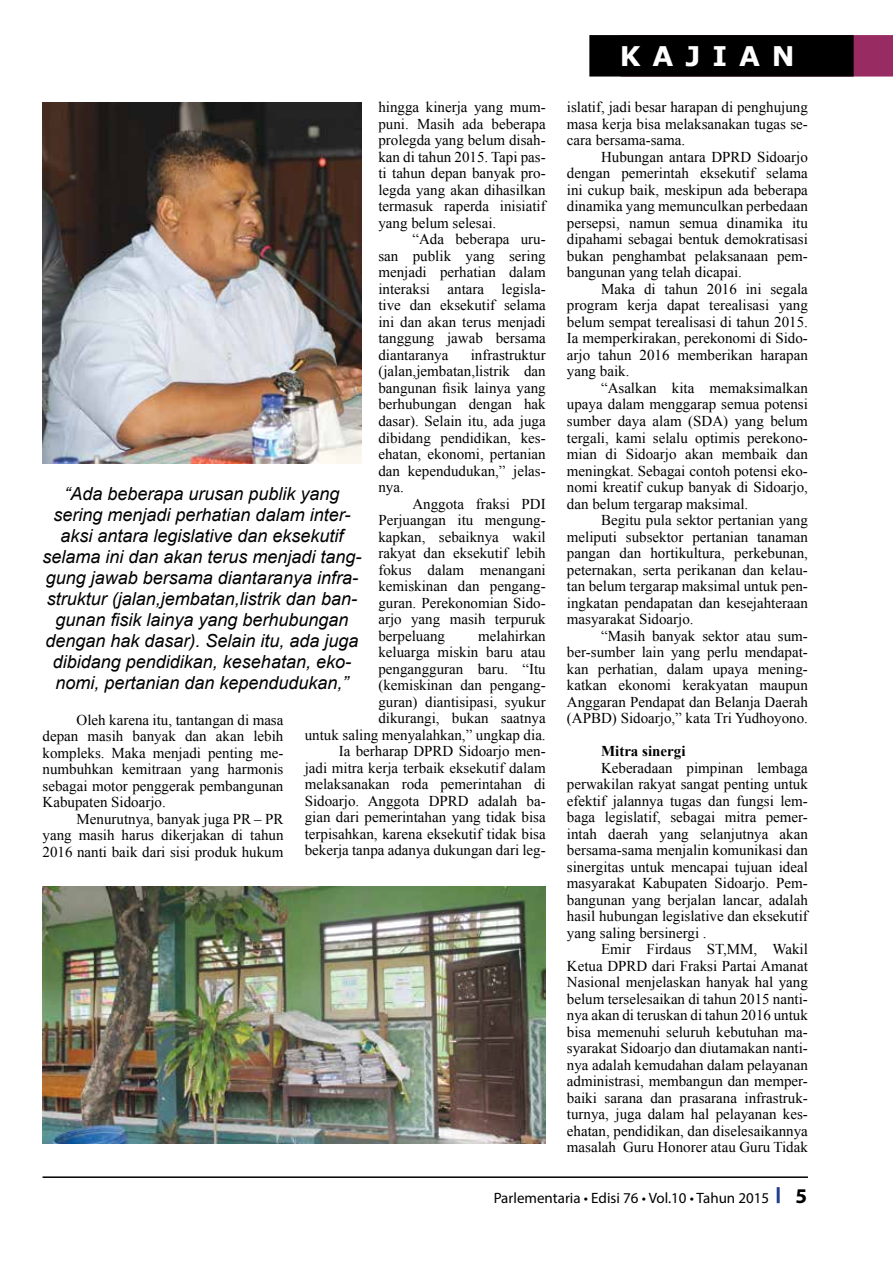
<style>
.page{position:relative;width:893px;height:1263px;background:#fff}
.page>*{position:absolute;margin:0;border:0;box-sizing:border-box;transform-origin:0 0}
.t1{font:700 27px "Verdana";color:#fff}
.t2{font:700 21px "Myriad Pro";color:#000}
.t3{font:italic 18px/21px "Arial";color:#000;text-align:center}
.t4{font:15px/16.5px "Times New Roman";color:#000;text-align:justify}
.t5{font:15px "Myriad Pro";color:#000}
.t6{font:700 15px "Times New Roman";color:#000}
</style>
<div class="page">
<hr style="left:777px;top:1187px;width:3px;height:16px;background:#25408f">
<hr style="left:43px;top:1176px;width:765px;height:2px;background:#000">
<img style="left:43px;top:102px;width:318px;height:361px">
<img style="left:43px;top:887px;width:503px;height:257px">
<div style="left:622px;top:36px;width:270px;height:40px;background:#982b61"></div>
<div style="left:621px;top:35px;width:272px;height:42px;border:2px solid #982b61"></div>
<div style="left:590px;top:36px;width:263px;height:40px;background:#000"></div>
<div style="left:589px;top:35px;width:265px;height:42px;border:2px solid #000"></div>
<p class="t4" style="left:378px;top:99px;width:169px">hingga kinerja yang mum&shy;puni. Masih ada beberapa prolegda yang belum disah&shy;kan di tahun 2015. Tapi pas&shy;ti tahun depan banyak pro&shy;legda yang akan dihasilkan termasuk raperda inisiatif yang belum selesai.</p>
<p class="t4" style="left:378px;top:231px;width:169px;text-indent:34px">“Ada beberapa uru&shy;san publik yang sering menjadi perhatian dalam interaksi antara legisla&shy;tive dan eksekutif selama ini dan akan terus menjadi tanggung jawab bersama diantaranya</p>
<p class="t4" style="left:378px;top:346px;width:169px;text-indent:92px">infrastruktur (jalan,jembatan,listrik dan bangunan fisik lainya yang berhubungan dengan hak dasar). Selain itu, ada juga dibidang pendidikan, kes&shy;ehatan, ekonomi, pertanian dan kependudukan,” jelas&shy;nya.</p>
<p class="t4" style="left:378px;top:495px;width:169px;text-align:left;text-indent:34px">Anggota fraksi PDI<br>Perjuangan itu mengung&shy;kapkan, sebaiknya wakil rakyat dan eksekutif lebih fokus dalam menangani kemiskinan dan pengang&shy;guran. Perekonomian Sido&shy;arjo yang masih terpuruk berpeluang</p>
<p class="t3" style="left:43px;top:483px;width:320px">“Ada beberapa urusan publik yang sering menjadi perhatian dalam inter&shy;aksi antara legislative dan eksekutif selama ini dan akan terus menjadi tang&shy;gung jawab bersama diantaranya infra&shy;struktur (jalan,jembatan,listrik dan ban&shy;gunan fisik lainya yang berhubungan dengan hak dasar). Selain itu, ada juga dibidang pendidikan, kesehatan, eko&shy;nomi, pertanian dan kependudukan,”</p>
<p class="t4" style="left:305px;top:627px;width:242px;text-align:right">melahirkan<br>keluarga miskin baru atau pengangguran baru. “Itu (kemiskinan dan pengang-<br>guran) diantisipasi, syukur<br>dikurangi, bukan saatnya<br>untuk saling menyalahkan,” ungkap dia.<br>Ia berharap DPRD Sidoarjo men-<br>jadi mitra kerja terbaik eksekutif dalam melaksanakan roda pemerintahan di<br>Sidoarjo. Anggota DPRD adalah ba&shy;gian dari pemerintahan yang tidak bisa terpisahkan, karena eksekutif tidak bisa bekerja tanpa adanya dukungan dari leg-</p>
<p class="t4" style="left:43px;top:711px;width:242px;text-indent:34px">Oleh karena itu, tantangan di masa depan masih banyak dan akan lebih kompleks. Maka menjadi penting me&shy;numbuhkan kemitraan yang harmonis sebagai motor penggerak pembangunan Kabupaten Sidoarjo.</p>
<p class="t4" style="left:43px;top:810px;width:242px;text-indent:34px">Menurutnya, banyak juga PR – PR yang masih harus dikerjakan di tahun 2016 nanti baik dari sisi produk hukum</p>
<h1 class="t1" style="left:620px;top:37px;width:176px">K A J I A N</h1>
<p class="t4" style="left:567px;top:99px;width:242px">islatif, jadi besar harapan di penghujung masa kerja bisa melaksanakan tugas se&shy;cara bersama-sama.</p>
<p class="t4" style="left:567px;top:148px;width:242px;text-indent:34px">Hubungan antara DPRD Sidoarjo dengan pemerintah eksekutif selama ini cukup baik, meskipun ada beberapa dinamika yang memunculkan perbedaan persepsi, namun semua dinamika itu dipahami sebagai bentuk demokratisasi bukan penghambat pelaksanaan pem&shy;bangunan yang telah dicapai.</p>
<p class="t4" style="left:567px;top:280px;width:242px;text-indent:34px">Maka di tahun 2016 ini segala program kerja dapat terealisasi yang belum sempat terealisasi di tahun 2015.<br>Ia memperkirakan, perekonomi di Sido&shy;arjo tahun 2016 memberikan harapan yang baik.</p>
<p class="t4" style="left:567px;top:379px;width:242px;text-indent:34px">“Asalkan kita memaksimalkan upaya dalam menggarap semua potensi sumber daya alam (SDA) yang belum tergali, kami selalu optimis perekono&shy;mian di Sidoarjo akan membaik dan meningkat. Sebagai contoh potensi eko&shy;nomi kreatif cukup banyak di Sidoarjo, dan belum tergarap maksimal.</p>
<p class="t4" style="left:567px;top:511px;width:242px;text-indent:34px">Begitu pula sektor pertanian yang meliputi subsektor pertanian tanaman pangan dan hortikultura, perkebunan, peternakan, serta perikanan dan kelau&shy;tan belum tergarap maksimal untuk pen&shy;ingkatan pendapatan dan kesejahteraan masyarakat Sidoarjo.</p>
<p class="t4" style="left:567px;top:627px;width:242px;text-indent:34px">“Masih banyak sektor atau sum&shy;ber-sumber lain yang perlu mendapat&shy;kan perhatian, dalam upaya mening&shy;katkan ekonomi kerakyatan maupun Anggaran Pendapat dan Belanja Daerah (APBD) Sidoarjo,” kata Tri Yudhoyono.</p>
<p class="t6" style="left:601px;top:741px;width:86px">Mitra sinergi</p>
<p class="t4" style="left:567px;top:759px;width:242px;text-indent:34px">Keberadaan pimpinan lembaga perwakilan rakyat sangat penting untuk efektif jalannya tugas dan fungsi lem&shy;baga legislatif, sebagai mitra pemer&shy;intah daerah yang selanjutnya akan bersama-sama menjalin komunikasi dan sinergitas untuk mencapai tujuan ideal masyarakat Kabupaten Sidoarjo. Pem&shy;bangunan yang berjalan lancar, adalah hasil hubungan legislative dan eksekutif yang saling bersinergi .</p>
<p class="t4" style="left:567px;top:940px;width:242px;text-indent:34px">Emir Firdaus ST,MM, Wakil Ketua DPRD dari Fraksi Partai Amanat Nasional menjelaskan hanyak hal yang belum terselesaikan di tahun 2015 nanti&shy;nya akan di teruskan di tahun 2016 untuk bisa memenuhi seluruh kebutuhan ma&shy;syarakat Sidoarjo dan diutamakan nanti&shy;nya adalah kemudahan dalam pelayanan administrasi, membangun dan memper&shy;baiki sarana dan prasarana infrastruk&shy;turnya, juga dalam hal pelayanan kes&shy;ehatan, pendidikan, dan diselesaikannya masalah Guru Honorer atau Guru Tidak</p>
<p class="t5" style="left:494px;top:1189px;width:277px">Parlementaria • Edisi 76 • Vol.10 • Tahun 2015</p>
<h2 class="t2" style="left:796px;top:1182px;width:13px">5</h2>
</div>
